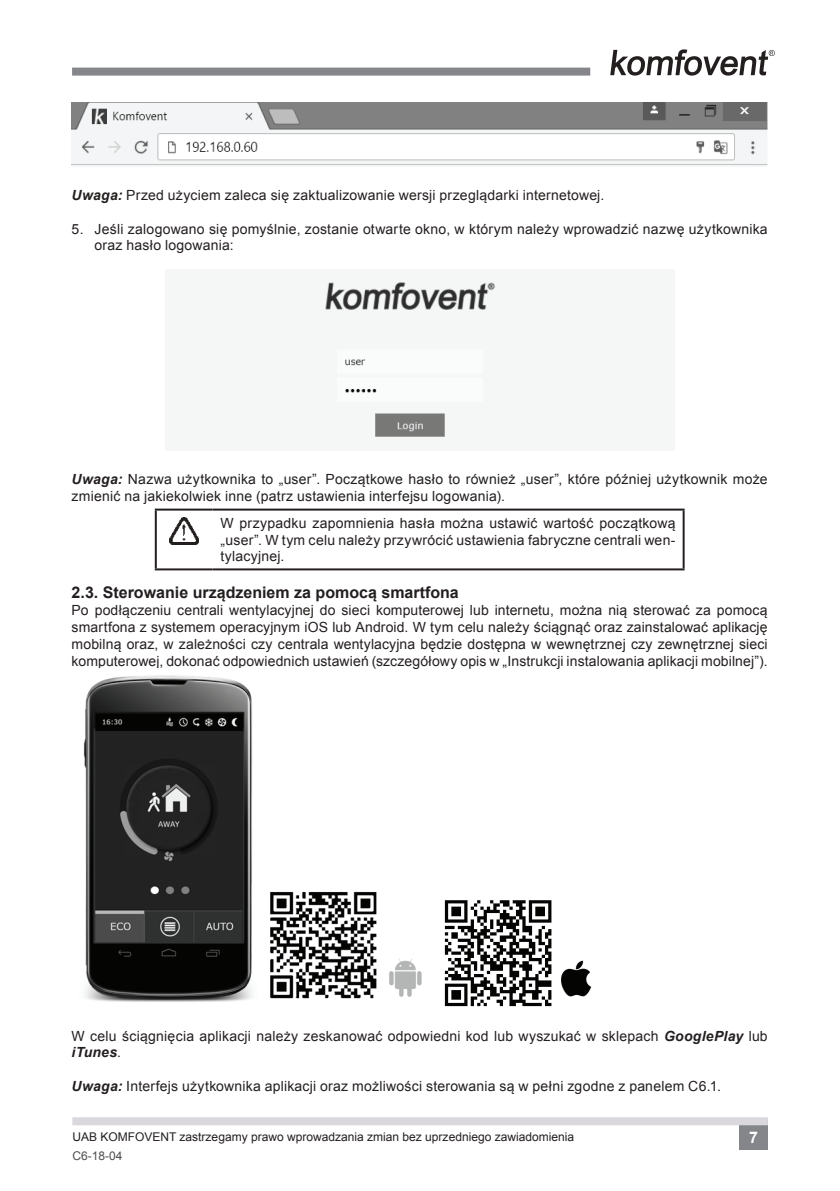
<style>
.page{position:relative;width:840px;height:1191px;background:#fff}
.page>*{position:absolute;margin:0;border:0;box-sizing:border-box;transform-origin:0 0}
.t1{font:700 16px "Arial";color:#241f1f}
.t2{font:700 16px "Arial";color:#fff}
.t3{font:14px/16.8px "Arial";letter-spacing:.015em;color:#241f1f}
.t4{font:12px "Arial";color:#241f1f}
.t5{font:12px "Arial";color:#4e4b4c}
.s1{font-weight:700;font-style:italic}
</style>
<div class="page">
<svg style="left:610px;top:49px;width:164px;height:27px"></svg>
<div style="left:72px;top:68px;width:518px;height:8px;background:#848689"></div>
<div style="left:739px;top:1119px;width:28px;height:30px;background:#848689"></div>
<div style="left:72px;top:1117px;width:695px;height:8px;background:#dad8dc"></div>
<img style="left:72px;top:102px;width:695px;height:64px">
<img style="left:325px;top:281px;width:171px;height:156px">
<hr style="left:155px;top:508px;width:57px;height:2px;background:#241f1f">
<hr style="left:155px;top:510px;width:2px;height:58px;background:#241f1f">
<hr style="left:212px;top:508px;width:472px;height:2px;background:#241f1f">
<hr style="left:682px;top:510px;width:2px;height:58px;background:#241f1f">
<hr style="left:155px;top:568px;width:57px;height:2px;background:#241f1f">
<hr style="left:212px;top:568px;width:472px;height:2px;background:#241f1f">
<img style="left:170px;top:517px;width:28px;height:27px">
<img style="left:83px;top:675px;width:170px;height:327px">
<img style="left:270px;top:892px;width:152px;height:107px">
<img style="left:444px;top:900px;width:148px;height:107px">
<p class="t3" style="left:72px;top:186px;width:534px"><span class="s1">Uwaga:</span> Przed użyciem zaleca się zaktualizowanie wersji przeglądarki internetowej.</p>
<p class="t3" style="left:94px;top:220px;width:674px;text-indent:-23px">5. Jeśli zalogowano się pomyślnie, zostanie otwarte okno, w którym należy wprowadzić nazwę użytkownika oraz hasło logowania:</p>
<p class="t3" style="left:72px;top:470px;width:697px"><span class="s1">Uwaga:</span> Nazwa użytkownika to „user”. Początkowe hasło to również „user”, które później użytkownik może zmienić na jakiekolwiek inne (patrz ustawienia interfejsu logowania).</p>
<p class="t3" style="left:220px;top:514px;width:456px;text-align:justify">W przypadku zapomnienia hasła można ustawić wartość początkową „user”. W tym celu należy przywrócić ustawienia fabryczne centrali wen&shy;tylacyjnej.</p>
<p class="t1" style="left:72px;top:581px;width:388px">2.3. Sterowanie urządzeniem za pomocą smartfona</p>
<p class="t3" style="left:72px;top:602px;width:697px;text-align:justify">Po podłączeniu centrali wentylacyjnej do sieci komputerowej lub internetu, można nią sterować za pomocą smartfona z systemem operacyjnym iOS lub Android. W tym celu należy ściągnąć oraz zainstalować aplikację mobilną oraz, w zależności czy centrala wentylacyjna będzie dostępna w wewnętrznej czy zewnętrznej sieci komputerowej, dokonać odpowiednich ustawień (szczegółowy opis w „Instrukcji instalowania aplikacji mobilnej”).</p>
<p class="t3" style="left:72px;top:1027px;width:697px">W celu ściągnięcia aplikacji należy zeskanować odpowiedni kod lub wyszukać w sklepach <span class="s1">GooglePlay</span> lub <span class="s1">iTunes</span>.</p>
<p class="t3" style="left:72px;top:1077px;width:650px"><span class="s1">Uwaga:</span> Interfejs użytkownika aplikacji oraz możliwości sterowania są w pełni zgodne z panelem C6.1.</p>
<p class="t4" style="left:72px;top:1129px;width:503px">UAB KOMFOVENT zastrzegamy prawo wprowadzania zmian bez uprzedniego zawiadomienia</p>
<p class="t2" style="left:748px;top:1126px;width:10px">7</p>
<p class="t5" style="left:72px;top:1147px;width:52px">C6-18-04</p>
</div>
